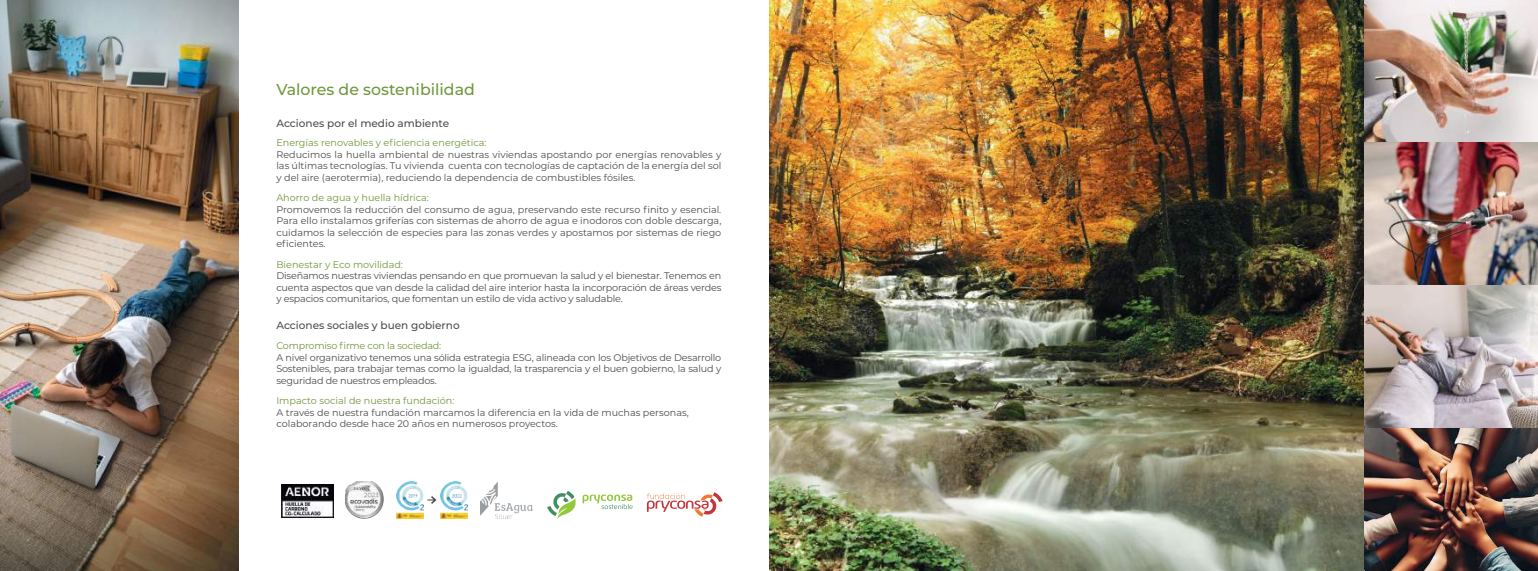
<style>
.page{position:relative;width:1538px;height:571px;background:#fff}
.page>*{position:absolute;margin:0;border:0;box-sizing:border-box;transform-origin:0 0}
.t1{font:500 15.75px "Montserrat";color:#71973c}
.t2{font:500 10.5px "Montserrat";color:#4e4b4c}
.t3{font:9.62px/11.5px "Montserrat";color:#4e4b4c;text-align:justify}
.t4{font:9.62px "Montserrat";color:#71973c}
.t5{font:9.62px "Montserrat";letter-spacing:-.02em;color:#71973c}
</style>
<div class="page">
<img style="left:769px;top:0;width:595px;height:570px">
<img style="left:0;top:0;width:238px;height:570px">
<img style="left:1364px;top:0;width:174px;height:570px">
<svg style="left:547px;top:491px;width:85px;height:27px"></svg>
<img style="left:481px;top:481px;width:52px;height:37px">
<img style="left:345px;top:481px;width:38px;height:37px">
<img style="left:281px;top:484px;width:53px;height:33px">
<svg style="left:647px;top:492px;width:75px;height:24px"></svg>
<img style="left:397px;top:481px;width:26px;height:37px">
<img style="left:441px;top:481px;width:26px;height:37px">
<svg style="left:427px;top:496px;width:9px;height:7px"></svg>
<h1 class="t1" style="left:276px;top:78px;width:200px">Valores de sostenibilidad</h1>
<p class="t2" style="left:276px;top:116px;width:174px">Acciones por el medio ambiente</p>
<p class="t4" style="left:276px;top:136px;width:212px">Energías renovables y eficiencia energética:</p>
<p class="t3" style="left:276px;top:148px;width:446px">Reducimos la huella ambiental de nuestras viviendas apostando por energías renovables y las últimas tecnologías. Tu vivienda cuenta con tecnologías de captación de la energía del sol y del aire (aerotermia), reduciendo la dependencia de combustibles fósiles.</p>
<p class="t4" style="left:276px;top:191px;width:154px">Ahorro de agua y huella hídrica:</p>
<p class="t3" style="left:276px;top:203px;width:446px">Promovemos la reducción del consumo de agua, preservando este recurso finito y esencial.<br>Para ello instalamos griferías con sistemas de ahorro de agua e inodoros con doble descarga, cuidamos la selección de especies para las zonas verdes y apostamos por sistemas de riego eficientes.</p>
<p class="t4" style="left:276px;top:257px;width:128px">Bienestar y Eco movilidad:</p>
<p class="t3" style="left:276px;top:269px;width:446px">Diseñamos nuestras viviendas pensando en que promuevan la salud y el bienestar. Tenemos en cuenta aspectos que van desde la calidad del aire interior hasta la incorporación de áreas verdes y espacios comunitarios, que fomentan un estilo de vida activo y saludable.</p>
<p class="t5" style="left:276px;top:339px;width:166px">Compromiso firme con la sociedad:</p>
<p class="t3" style="left:276px;top:351px;width:446px">A nivel organizativo tenemos una sólida estrategia ESG, alineada con los Objetivos de Desarrollo Sostenibles, para trabajar temas como la igualdad, la trasparencia y el buen gobierno, la salud y seguridad de nuestros empleados.</p>
<p class="t4" style="left:276px;top:394px;width:179px">Impacto social de nuestra fundación:</p>
<p class="t3" style="left:276px;top:406px;width:414px">A través de nuestra fundación marcamos la diferencia en la vida de muchas personas, colaborando desde hace 20 años en numerosos proyectos.</p>
<p class="t2" style="left:276px;top:318px;width:185px">Acciones sociales y buen gobierno</p>
</div>
